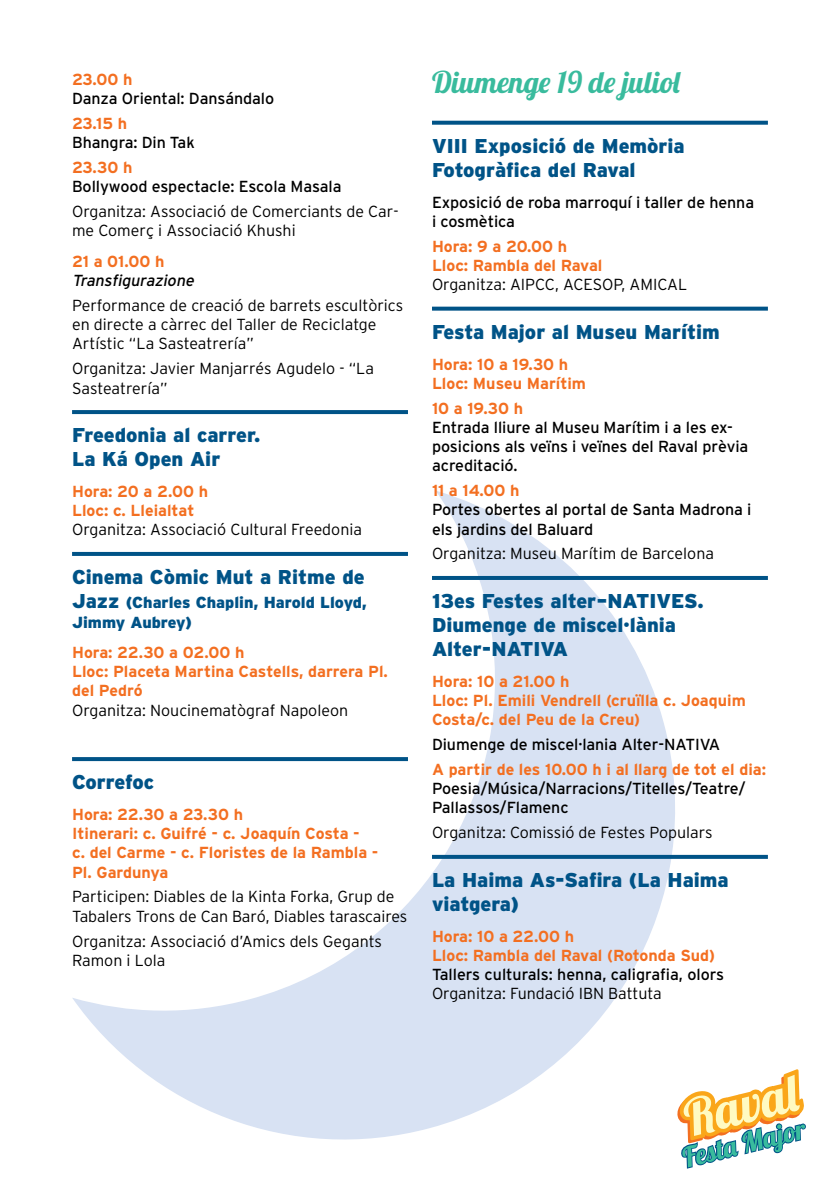
<style>
.page{position:relative;width:840px;height:1191px;background:#fff}
.page>*{position:absolute;margin:0;border:0;box-sizing:border-box;transform-origin:0 0}
.t1{font:30px "Lobster 1.4";color:#39bb9d}
.t2{font:900 20px/24px "Interstate";color:#005387}
.t3{font:300 16px/19.2px "Interstate";color:#000}
.t4{font:700 16px/19.2px "Interstate";color:#f36f21}
.t5{font:16px/19.2px "Interstate";letter-spacing:-.005em;color:#000}
.t6{font:900 16px/19.2px "Interstate";color:#005387}
.t7{font:italic 16px "Interstate";color:#000}
.s1{font-size:20px}
</style>
<div class="page">
<svg style="left:72px;top:491px;width:638px;height:649px"></svg>
<svg style="left:72px;top:410px;width:336px;height:4px"></svg>
<svg style="left:72px;top:552px;width:336px;height:4px"></svg>
<svg style="left:72px;top:757px;width:336px;height:4px"></svg>
<svg style="left:432px;top:121px;width:335px;height:4px"></svg>
<svg style="left:432px;top:307px;width:335px;height:4px"></svg>
<hr style="left:432px;top:576px;width:335px;height:4px;background:#005387">
<svg style="left:432px;top:855px;width:335px;height:4px"></svg>
<svg style="left:673px;top:1027px;width:133px;height:142px"></svg>
<p class="t4" style="left:72px;top:70px;width:62px">23.00 h</p>
<p class="t5" style="left:72px;top:89px;width:203px">Danza Oriental: Dansándalo</p>
<p class="t4" style="left:72px;top:114px;width:56px">23.15 h</p>
<p class="t5" style="left:72px;top:133px;width:124px">Bhangra: Din Tak</p>
<p class="t4" style="left:72px;top:158px;width:62px">23.30 h</p>
<p class="t5" style="left:72px;top:177px;width:271px">Bollywood espectacle: Escola Masala</p>
<p class="t3" style="left:72px;top:202px;width:328px">Organitza: Associació de Comerciants de Car&shy;me Comerç i Associació Khushi</p>
<p class="t4" style="left:72px;top:252px;width:94px">21 a 01.00 h</p>
<p class="t7" style="left:72px;top:271px;width:126px">Transfigurazione</p>
<p class="t3" style="left:72px;top:296px;width:332px">Performance de creació de barrets escultòrics en directe a càrrec del Taller de Reciclatge<br>Artístic “La Sasteatrería”</p>
<p class="t3" style="left:72px;top:359px;width:303px">Organitza: Javier Manjarrés Agudelo - “La<br>Sasteatrería”</p>
<p class="t2" style="left:72px;top:423px;width:190px">Freedonia al carrer.<br>La Ká Open Air</p>
<p class="t4" style="left:72px;top:481px;width:137px">Hora: 20 a 2.00 h<br>Lloc: c. Lleialtat</p>
<p class="t3" style="left:72px;top:520px;width:291px">Organitza: Associació Cultural Freedonia</p>
<p class="t2" style="left:72px;top:565px;width:294px">Cinema Còmic Mut a Ritme de</p>
<p class="t6" style="left:72px;top:593px;width:296px"><span class="s1">Jazz</span> (Charles Chaplin, Harold Lloyd,<br>Jimmy Aubrey)</p>
<p class="t4" style="left:72px;top:642px;width:317px">Hora: 22.30 a 02.00 h<br>Lloc: Placeta Martina Castells, darrera Pl. del Pedró</p>
<p class="t3" style="left:72px;top:700px;width:277px">Organitza: Noucinematògraf Napoleon</p>
<p class="t2" style="left:72px;top:770px;width:84px">Correfoc</p>
<p class="t4" style="left:72px;top:804px;width:308px">Hora: 22.30 a 23.30 h<br>Itinerari: c. Guifré - c. Joaquín Costa -<br>c. del Carme - c. Floristes de la Rambla -<br>Pl. Gardunya</p>
<p class="t3" style="left:72px;top:887px;width:336px">Participen: Diables de la Kinta Forka, Grup de<br>Tabalers Trons de Can Baró, Diables tarascaires</p>
<p class="t3" style="left:72px;top:931px;width:311px">Organitza: Associació d’Amics dels Gegants<br>Ramon i Lola</p>
<h1 class="t1" style="left:432px;top:63px;width:249px">Diumenge 19 de juliol</h1>
<p class="t2" style="left:432px;top:134px;width:254px">VIII Exposició de Memòria<br>Fotogràfica del Raval</p>
<p class="t5" style="left:432px;top:192px;width:323px">Exposició de roba marroquí i taller de henna i cosmètica</p>
<p class="t4" style="left:432px;top:236px;width:172px">Hora: 9 a 20.00 h<br>Lloc: Rambla del Raval</p>
<p class="t3" style="left:432px;top:275px;width:257px">Organitza: AIPCC, ACESOP, AMICAL</p>
<p class="t2" style="left:432px;top:320px;width:289px">Festa Major al Museu Marítim</p>
<p class="t4" style="left:432px;top:354px;width:155px">Hora: 10 a 19.30 h<br>Lloc: Museu Marítim</p>
<p class="t4" style="left:432px;top:398px;width:92px">10 a 19.30 h</p>
<p class="t5" style="left:432px;top:417px;width:318px">Entrada lliure al Museu Marítim i a les ex&shy;posicions als veïns i veïnes del Raval prèvia acreditació.</p>
<p class="t4" style="left:432px;top:481px;width:89px">11 a 14.00 h</p>
<p class="t5" style="left:432px;top:500px;width:321px">Portes obertes al portal de Santa Madrona i els jardins del Baluard</p>
<p class="t3" style="left:432px;top:544px;width:283px">Organitza: Museu Marítim de Barcelona</p>
<p class="t2" style="left:432px;top:589px;width:273px">13es Festes alter–NATIVES.<br>Diumenge de miscel·lània<br>Alter-NATIVA</p>
<p class="t4" style="left:432px;top:671px;width:315px">Hora: 10 a 21.00 h<br>Lloc: Pl. Emili Vendrell (cruïlla c. Joaquim<br>Costa/c. del Peu de la Creu)</p>
<p class="t5" style="left:432px;top:735px;width:290px">Diumenge de miscel·lania Alter-NATIVA</p>
<p class="t4" style="left:432px;top:759px;width:335px">A partir de les 10.00 h i al llarg de tot el dia:</p>
<p class="t5" style="left:432px;top:779px;width:315px">Poesia/Música/Narracions/Titelles/Teatre/<br>Pallassos/Flamenc</p>
<p class="t3" style="left:432px;top:823px;width:282px">Organitza: Comissió de Festes Populars</p>
<p class="t2" style="left:432px;top:868px;width:298px">La Haima As-Safira (La Haima viatgera)</p>
<p class="t4" style="left:432px;top:926px;width:284px">Hora: 10 a 22.00 h<br>Lloc: Rambla del Raval (Rotonda Sud)</p>
<p class="t5" style="left:432px;top:964px;width:293px">Tallers culturals: henna, caligrafia, olors</p>
<p class="t3" style="left:432px;top:984px;width:231px">Organitza: Fundació IBN Battuta</p>
</div>
